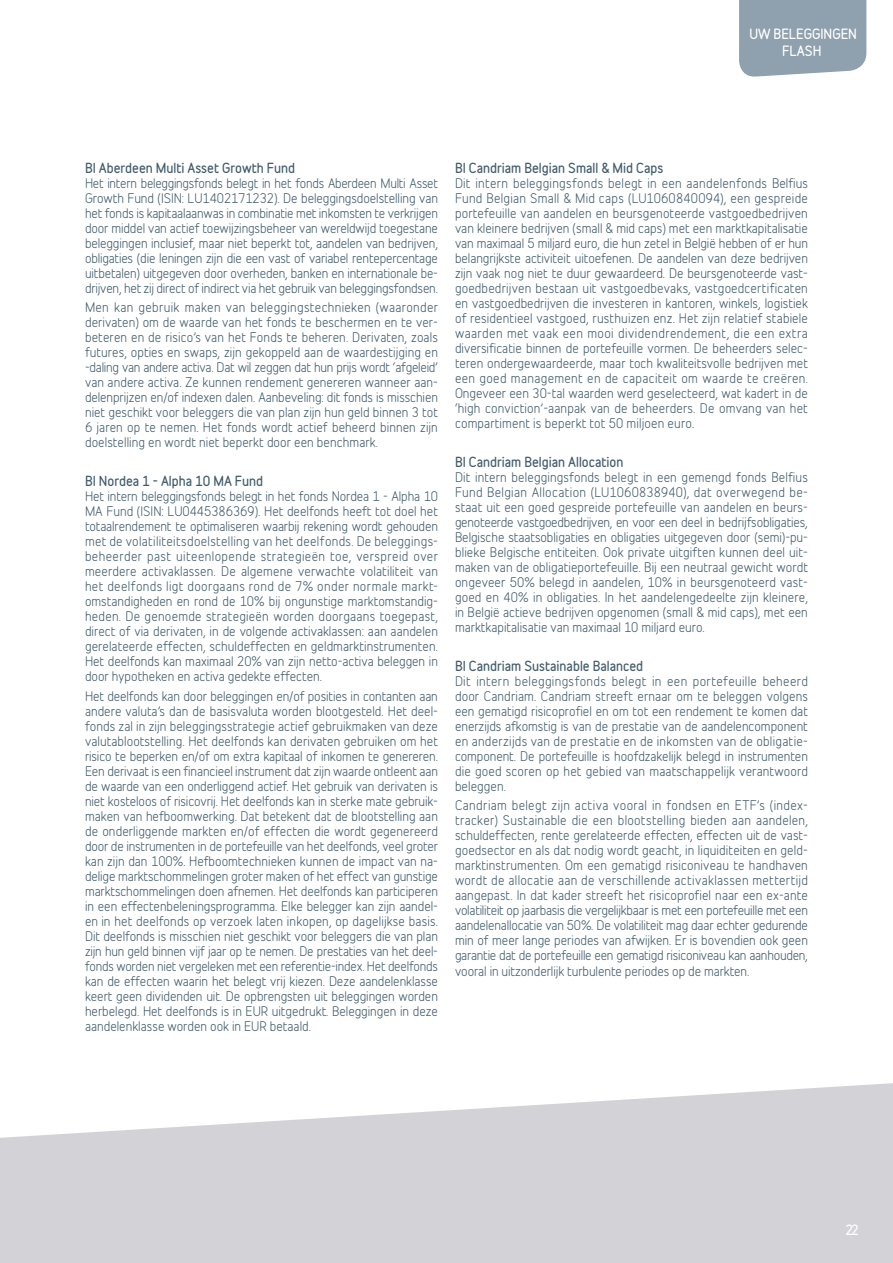
<style>
.page{position:relative;width:893px;height:1263px;background:#fff}
.page>*{position:absolute;margin:0;border:0;box-sizing:border-box;transform-origin:0 0}
.t1{font:700 12.75px/16.5px "Belfius Alternative";letter-spacing:-.005em;color:#fff;text-align:center}
.t2{font:12.6px/15px "Belfius Alternative";color:#425c6c;text-align:justify}
.t3{font:700 12.6px "Belfius Alternative";color:#425c6c}
</style>
<div class="page">
<svg style="left:0;top:1083px;width:893px;height:180px;fill:#d3d3d7"></svg>
<div style="left:739px;top:0;width:127px;height:77px;background:#8fa0ae"></div>
<p class="t1" style="left:750px;top:25px;width:109px">UW BELEGGINGEN<br>FLASH</p>
<p class="t3" style="left:85px;top:158px;width:211px">BI Aberdeen Multi Asset Growth Fund</p>
<p class="t2" style="left:85px;top:174px;width:354px">Het intern beleggingsfonds belegt in het fonds Aberdeen Multi Asset Growth Fund (ISIN: LU1402171232). De beleggingsdoelstelling van het fonds is kapitaalaanwas in combinatie met inkomsten te verkrijgen door middel van actief toewijzingsbeheer van wereldwijd toegestane beleggingen inclusief, maar niet beperkt tot, aandelen van bedrijven, obligaties (die leningen zijn die een vast of variabel rentepercentage uitbetalen) uitgegeven door overheden, banken en internationale be&shy;drijven, het zij direct of indirect via het gebruik van beleggingsfondsen.</p>
<p class="t2" style="left:85px;top:298px;width:354px">Men kan gebruik maken van beleggingstechnieken (waaronder derivaten) om de waarde van het fonds te beschermen en te ver&shy;beteren en de risico’s van het Fonds te beheren. Derivaten, zoals futures, opties en swaps, zijn gekoppeld aan de waardestijging en -daling van andere activa. Dat wil zeggen dat hun prijs wordt ‘afgeleid’ van andere activa. Ze kunnen rendement genereren wanneer aan&shy;delenprijzen en/of indexen dalen. Aanbeveling: dit fonds is misschien niet geschikt voor beleggers die van plan zijn hun geld binnen 3 tot 6 jaren op te nemen. Het fonds wordt actief beheerd binnen zijn doelstelling en wordt niet beperkt door een benchmark.</p>
<p class="t3" style="left:85px;top:471px;width:180px">BI Nordea 1 - Alpha 10 MA Fund</p>
<p class="t2" style="left:85px;top:487px;width:354px">Het intern beleggingsfonds belegt in het fonds Nordea 1 - Alpha 10<br>MA Fund (ISIN: LU0445386369). Het deelfonds heeft tot doel het totaalrendement te optimaliseren waarbij rekening wordt gehouden met de volatiliteitsdoelstelling van het deelfonds. De beleggings&shy;beheerder past uiteenlopende strategieën toe, verspreid over meerdere activaklassen. De algemene verwachte volatiliteit van het deelfonds ligt doorgaans rond de 7% onder normale markt&shy;omstandigheden en rond de 10% bij ongunstige marktomstandig&shy;heden. De genoemde strategieën worden doorgaans toegepast, direct of via derivaten, in de volgende activaklassen: aan aandelen gerelateerde effecten, schuldeffecten en geldmarktinstrumenten.<br>Het deelfonds kan maximaal 20% van zijn netto-activa beleggen in door hypotheken en activa gedekte effecten.</p>
<p class="t2" style="left:85px;top:687px;width:354px">Het deelfonds kan door beleggingen en/of posities in contanten aan andere valuta’s dan de basisvaluta worden blootgesteld. Het deel&shy;fonds zal in zijn beleggingsstrategie actief gebruikmaken van deze valutablootstelling. Het deelfonds kan derivaten gebruiken om het risico te beperken en/of om extra kapitaal of inkomen te genereren.<br>Een derivaat is een financieel instrument dat zijn waarde ontleent aan de waarde van een onderliggend actief. Het gebruik van derivaten is niet kosteloos of risicovrij. Het deelfonds kan in sterke mate gebruik&shy;maken van hefboomwerking. Dat betekent dat de blootstelling aan de onderliggende markten en/of effecten die wordt gegenereerd door de instrumenten in de portefeuille van het deelfonds, veel groter kan zijn dan 100%. Hefboomtechnieken kunnen de impact van na&shy;delige marktschommelingen groter maken of het effect van gunstige marktschommelingen doen afnemen. Het deelfonds kan participeren in een effectenbeleningsprogramma. Elke belegger kan zijn aandel&shy;en in het deelfonds op verzoek laten inkopen, op dagelijkse basis.<br>Dit deelfonds is misschien niet geschikt voor beleggers die van plan zijn hun geld binnen vijf jaar op te nemen. De prestaties van het deel&shy;fonds worden niet vergeleken met een referentie-index. Het deelfonds kan de effecten waarin het belegt vrij kiezen. Deze aandelenklasse keert geen dividenden uit. De opbrengsten uit beleggingen worden herbelegd. Het deelfonds is in EUR uitgedrukt. Beleggingen in deze aandelenklasse worden ook in EUR betaald.</p>
<p class="t3" style="left:455px;top:158px;width:210px">BI Candriam Belgian Small &amp; Mid Caps</p>
<p class="t2" style="left:455px;top:174px;width:354px">Dit intern beleggingsfonds belegt in een aandelenfonds Belfius Fund Belgian Small &amp; Mid caps (LU1060840094), een gespreide portefeuille van aandelen en beursgenoteerde vastgoedbedrijven van kleinere bedrijven (small &amp; mid caps) met een marktkapitalisatie van maximaal 5 miljard euro, die hun zetel in België hebben of er hun belangrijkste activiteit uitoefenen. De aandelen van deze bedrijven zijn vaak nog niet te duur gewaardeerd. De beursgenoteerde vast&shy;goedbedrijven bestaan uit vastgoedbevaks, vastgoedcertificaten en vastgoedbedrijven die investeren in kantoren, winkels, logistiek of residentieel vastgoed, rusthuizen enz. Het zijn relatief stabiele waarden met vaak een mooi dividendrendement, die een extra diversificatie binnen de portefeuille vormen. De beheerders selec&shy;teren ondergewaardeerde, maar toch kwaliteitsvolle bedrijven met een goed management en de capaciteit om waarde te creëren.<br>Ongeveer een 30-tal waarden werd geselecteerd, wat kadert in de ‘high conviction’-aanpak van de beheerders. De omvang van het compartiment is beperkt tot 50 miljoen euro.</p>
<p class="t3" style="left:455px;top:452px;width:170px">BI Candriam Belgian Allocation</p>
<p class="t2" style="left:455px;top:468px;width:354px">Dit intern beleggingsfonds belegt in een gemengd fonds Belfius Fund Belgian Allocation (LU1060838940), dat overwegend be&shy;staat uit een goed gespreide portefeuille van aandelen en beurs&shy;genoteerde vastgoedbedrijven, en voor een deel in bedrijfsobligaties, Belgische staatsobligaties en obligaties uitgegeven door (semi)-pu&shy;blieke Belgische entiteiten. Ook private uitgiften kunnen deel uit&shy;maken van de obligatieportefeuille. Bij een neutraal gewicht wordt ongeveer 50% belegd in aandelen, 10% in beursgenoteerd vast&shy;goed en 40% in obligaties. In het aandelengedeelte zijn kleinere, in België actieve bedrijven opgenomen (small &amp; mid caps), met een marktkapitalisatie van maximaal 10 miljard euro.</p>
<p class="t3" style="left:455px;top:656px;width:190px">BI Candriam Sustainable Balanced</p>
<p class="t2" style="left:455px;top:672px;width:354px">Dit intern beleggingsfonds belegt in een portefeuille beheerd door Candriam. Candriam streeft ernaar om te beleggen volgens een gematigd risicoprofiel en om tot een rendement te komen dat enerzijds afkomstig is van de prestatie van de aandelencomponent en anderzijds van de prestatie en de inkomsten van de obligatie&shy;component. De portefeuille is hoofdzakelijk belegd in instrumenten die goed scoren op het gebied van maatschappelijk verantwoord beleggen.</p>
<p class="t2" style="left:455px;top:796px;width:354px">Candriam belegt zijn activa vooral in fondsen en ETF’s (index&shy;tracker) Sustainable die een blootstelling bieden aan aandelen, schuldeffecten, rente gerelateerde effecten, effecten uit de vast&shy;goedsector en als dat nodig wordt geacht, in liquiditeiten en geld&shy;marktinstrumenten. Om een gematigd risiconiveau te handhaven wordt de allocatie aan de verschillende activaklassen mettertijd aangepast. In dat kader streeft het risicoprofiel naar een ex-ante volatiliteit op jaarbasis die vergelijkbaar is met een portefeuille met een aandelenallocatie van 50%. De volatiliteit mag daar echter gedurende min of meer lange periodes van afwijken. Er is bovendien ook geen garantie dat de portefeuille een gematigd risiconiveau kan aanhouden, vooral in uitzonderlijk turbulente periodes op de markten.</p>
<p class="t1" style="left:845px;top:1221px;width:15px">22</p>
</div>
